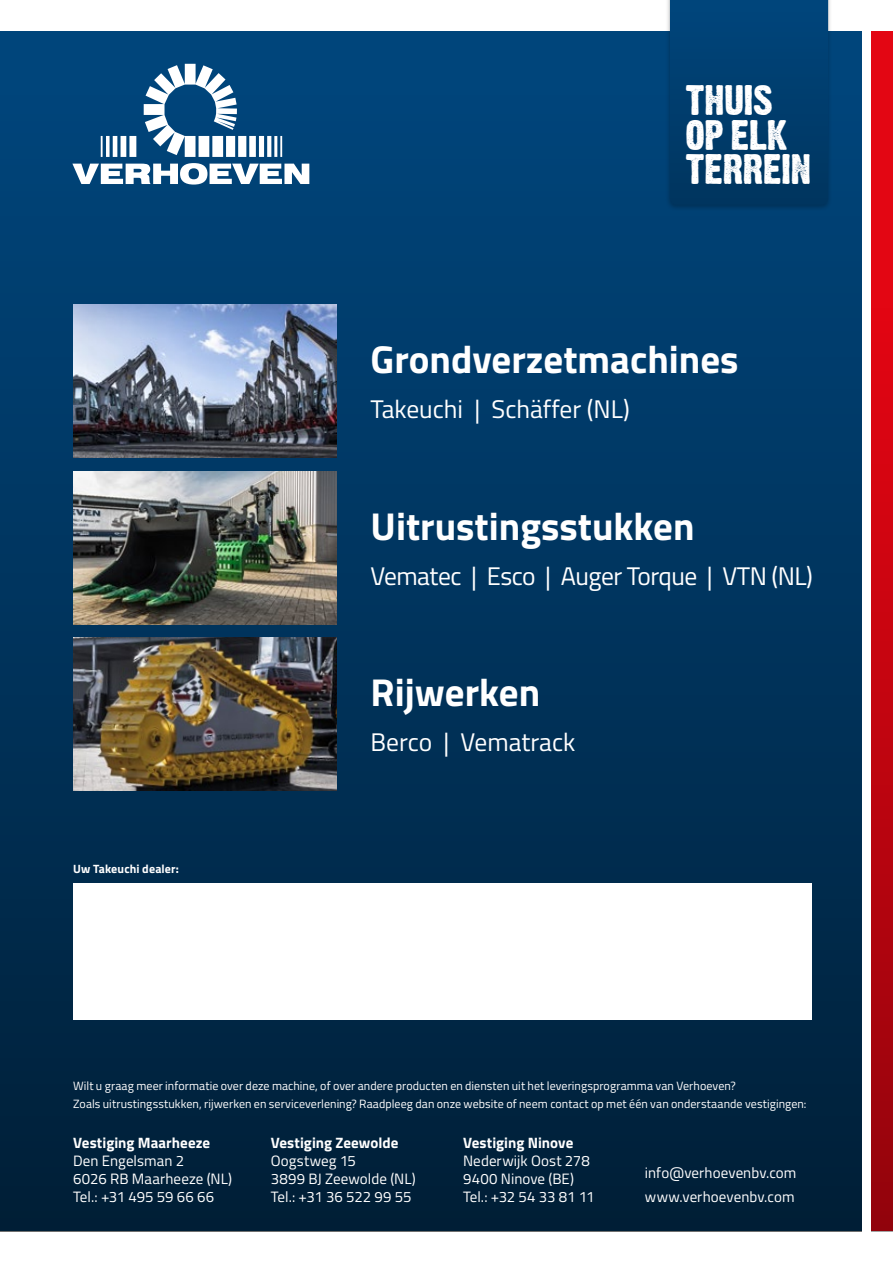
<style>
.page{position:relative;width:893px;height:1263px;background:#fff}
.page>*{position:absolute;margin:0;border:0;box-sizing:border-box;transform-origin:0 0}
.t1{font:700 38.85px "Titillium";color:#fff}
.t2{font:37.5px/34.5px "Dirty Headline";letter-spacing:-.005em;color:#fff}
.t3{font:25.5px "Titillium";letter-spacing:-.01em;color:#fff}
.t4{font:15px/18px "Titillium";letter-spacing:.005em;color:#fff}
.t5{font:700 15px "Titillium";letter-spacing:.005em;color:#fff}
.t6{font:12px/18px "Titillium";letter-spacing:.005em;color:#fff}
.t7{font:700 12px "Titillium";letter-spacing:.01em;color:#fff}
</style>
<div class="page">
<div style="left:872px;top:32px;width:21px;height:1199px;background:linear-gradient(to bottom,#f20614,#99030c)"></div>
<div style="left:0;top:32px;width:861px;height:1199px;background:linear-gradient(to bottom,#00477f,#001f37)"></div>
<svg style="left:101px;top:64px;width:181px;height:93px"></svg>
<svg style="left:72px;top:163px;width:237px;height:22px"></svg>
<div style="left:665px;top:0;width:168px;height:211px;background:#000;opacity:.25"></div>
<svg style="left:670px;top:0;width:158px;height:205px;background:#003d6d"></svg>
<div style="left:73px;top:883px;width:739px;height:137px;background:#fff"></div>
<img style="left:73px;top:305px;width:263px;height:153px">
<img style="left:73px;top:638px;width:263px;height:152px">
<img style="left:73px;top:471px;width:263px;height:153px">
<h2 class="t2" style="left:685px;top:83px;width:127px">THUIS<br>OP ELK<br>TERREIN</h2>
<h1 class="t1" style="left:371px;top:330px;width:370px">Grondverzetmachines</h1>
<h3 class="t3" style="left:371px;top:391px;width:261px">Takeuchi | Schäffer (NL)</h3>
<h1 class="t1" style="left:371px;top:496px;width:325px">Uitrustingsstukken</h1>
<h3 class="t3" style="left:371px;top:557px;width:444px">Vematec | Esco | Auger Torque | VTN (NL)</h3>
<p class="t7" style="left:73px;top:860px;width:107px">Uw Takeuchi dealer:</p>
<h1 class="t1" style="left:371px;top:663px;width:171px">Rijwerken</h1>
<h3 class="t3" style="left:371px;top:723px;width:206px">Berco | Vematrack</h3>
<p class="t6" style="left:73px;top:1076px;width:735px">Wilt u graag meer informatie over deze machine, of over andere producten en diensten uit het leveringsprogramma van Verhoeven?<br>Zoals uitrustingsstukken, rijwerken en serviceverlening? Raadpleeg dan onze website of neem contact op met één van onderstaande vestigingen:</p>
<p class="t5" style="left:73px;top:1131px;width:139px">Vestiging Maarheeze</p>
<p class="t4" style="left:73px;top:1151px;width:161px">Den Engelsman 2<br>6026 RB Maarheeze (NL)<br>Tel.: +31 495 59 66 66</p>
<p class="t5" style="left:271px;top:1131px;width:129px">Vestiging Zeewolde</p>
<p class="t4" style="left:271px;top:1151px;width:147px">Oogstweg 15<br>3899 BJ Zeewolde (NL)<br>Tel.: +31 36 522 99 55</p>
<p class="t5" style="left:463px;top:1131px;width:112px">Vestiging Ninove</p>
<p class="t4" style="left:463px;top:1151px;width:133px">Nederwijk Oost 278<br>9400 Ninove (BE)<br>Tel.: +32 54 33 81 11</p>
<p class="t4" style="left:645px;top:1160px;width:153px;line-height:24px">info@verhoevenbv.com www.verhoevenbv.com</p>
</div>
